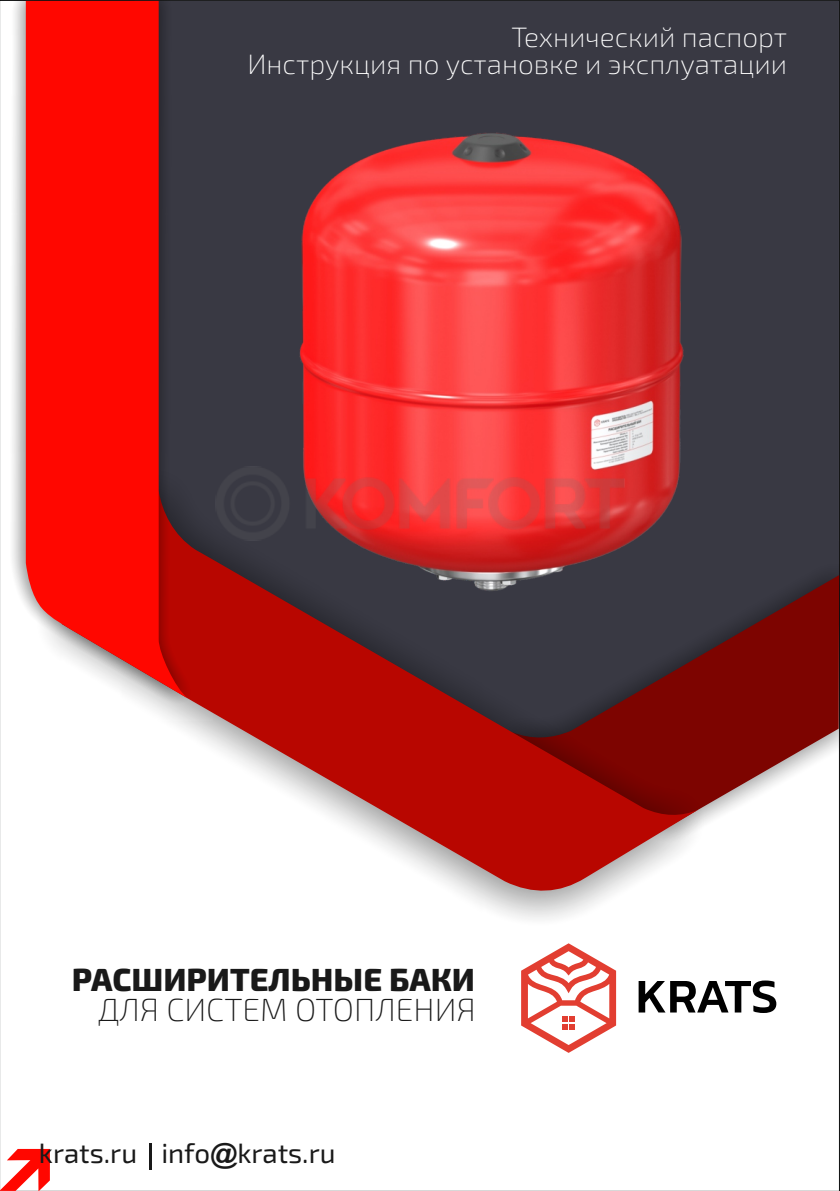
<style>
.page{position:relative;width:840px;height:1191px;background:#fff}
.page>*{position:absolute;margin:0;border:0;box-sizing:border-box;transform-origin:0 0}
.t1{font:800 32px "Exo 2.0";color:#191919}
.t2{font:200 32px "Exo 2.0";color:#191919}
.t3{font:200 28px/27.2px "Exo 2.0";color:#fff;text-align:right}
.t4{font:27.6px "Exo 2.0";color:#191919}
.s1{font-family:"Arial";font-weight:700}
</style>
<div class="page">
<svg style="left:638px;top:980px;width:137px;height:33px"></svg>
<svg style="left:521px;top:957px;width:94px;height:96px"></svg>
<svg style="left:0;top:1149px;width:50px;height:42px"></svg>
<div style="left:212px;top:1px;width:626px;height:540px;background:#393943"></div>
<svg style="left:766px;top:541px;width:73px;height:321px"></svg>
<svg style="left:750px;top:575px;width:88px;height:250px;fill:#7d0400"></svg>
<svg style="left:212px;top:430px;width:538px;height:527px"></svg>
<svg style="left:172px;top:549px;width:526px;height:345px"></svg>
<svg style="left:0;top:0;width:212px;height:720px"></svg>
<svg style="left:26px;top:1px;width:161px;height:697px;background:#df1d18"></svg>
<hr style="left:149px;top:1143px;width:2px;height:26px;background:#191919">
<img style="left:215px;top:80px;width:551px;height:551px">
<img style="left:210px;top:457px;width:419px;height:92px">
<p class="t3" style="left:247px;top:26px;width:540px">Технический паспорт<br>Инструкция по установке и эксплуатации</p>
<p class="t1" style="left:72px;top:968px;width:404px">РАСШИРИТЕЛЬНЫЕ БАКИ</p>
<p class="t2" style="left:98px;top:999px;width:379px">ДЛЯ СИСТЕМ ОТОПЛЕНИЯ</p>
<p class="t4" style="left:39px;top:1143px;width:298px">krats.ru info<span class="s1">@</span>krats.ru</p>
</div>
